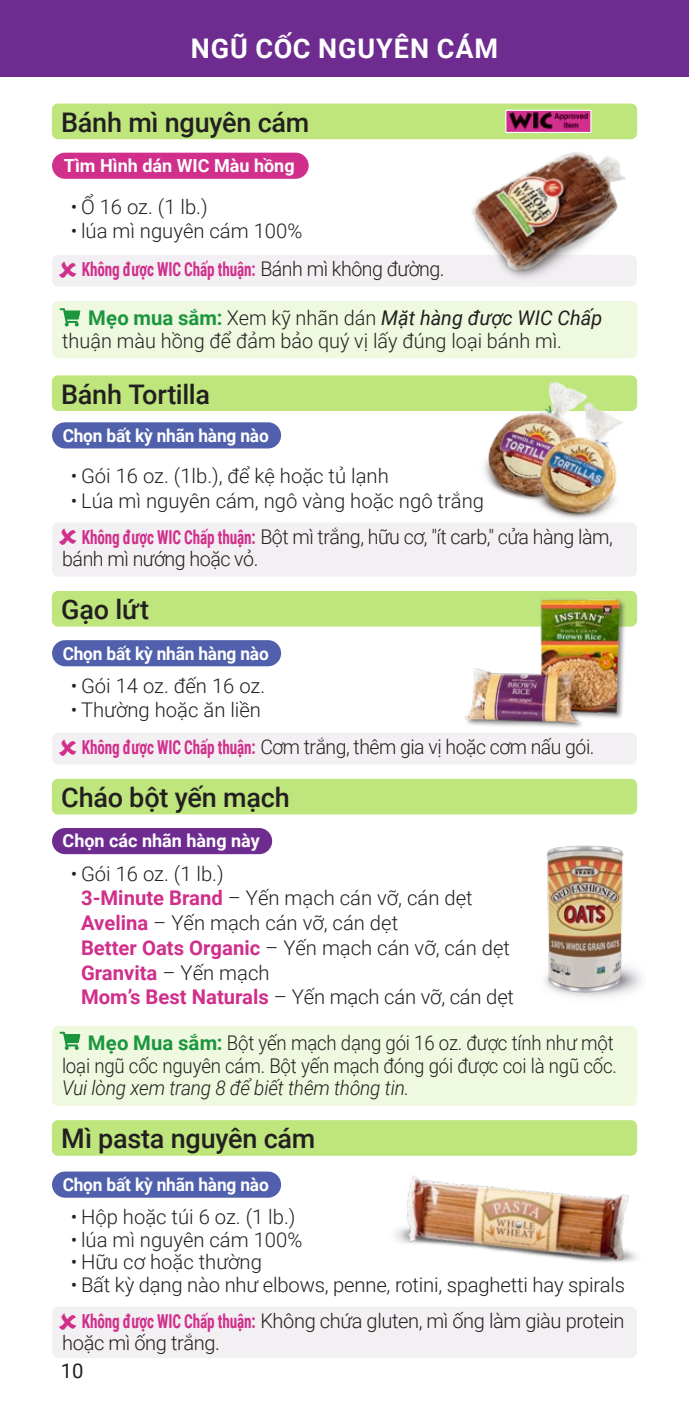
<style>
.page{position:relative;width:689px;height:1418px;background:#fff}
.page>*{position:absolute;margin:0;border:0;box-sizing:border-box;transform-origin:0 0}
.Food_Group_Header{font:500 27px "Roboto";letter-spacing:-.01em;color:#231f20}
.Page_Header{font:700 27px "Roboto";letter-spacing:.035em;color:#fff}
.Tips_Header{font:300 20.25px/22.5px "Roboto";color:#231f20}
.Not_WIC_Approved_box{font:300 20.25px/22.5px "Roboto";letter-spacing:-.025em;color:#231f20}
.Brands_inset{font:300 20.25px "Roboto";color:#231f20}
.Tips_Header-2{font:300 20.25px/22.5px "Roboto";color:#231f20;scale:.92 1}
.Not_WIC_Approved_box-2{font:300 20.25px "Roboto";letter-spacing:-.025em;color:#231f20;scale:.96 1}
.Brands_inset-2{font:700 20.25px "Roboto";color:#d02f8b}
.t1{font:20.25px "Roboto";color:#231f20}
.Not_WIC_Approved_box-3{font:700 19.35px "Roboto Condensed";letter-spacing:-.01em;color:#d02f8b;scale:.79 1}
.Flag_Text{font:700 18px "Roboto";letter-spacing:-.01em;color:#fff;scale:.96 1}
.Flag_Text-2{font:700 18px "Roboto";letter-spacing:-.01em;color:#fff}
.s1{font-family:"Roboto";font-weight:300;font-size:20.25px;color:#231f20}
.s2{font-weight:700;color:#1b953e}
.s3{font-weight:400;font-style:italic}
.s4{font-family:"Roboto Condensed";font-weight:700;font-size:19.35px;color:#d02f8b}
.s5{font-weight:700;color:#d02f8b}
.s6{font-weight:300;color:#231f20}
.s7{font-style:italic}
</style>
<div class="page">
<div style="left:0;top:0;width:688px;height:77px;background:#6e2c91"></div>
<div style="left:52px;top:104px;width:585px;height:35px;background:#bee67d;border-radius:6px"></div>
<div style="left:52px;top:153px;width:256px;height:26px;background:#d02f8b;border-radius:13px"></div>
<div style="left:52px;top:255px;width:584px;height:32px;background:#f3f0f4;border-radius:6px"></div>
<img style="left:439px;top:105px;width:199px;height:200px">
<div style="left:52px;top:301px;width:585px;height:57px;background:#eff9df;border-radius:6px"></div>
<svg style="left:60px;top:308px;width:20px;height:18px"></svg>
<div style="left:52px;top:375px;width:585px;height:36px;background:#bee67d;border-radius:6px"></div>
<img style="left:477px;top:375px;width:148px;height:144px">
<div style="left:52px;top:422px;width:229px;height:26px;background:#5060ac;border-radius:13px"></div>
<div style="left:52px;top:522px;width:584px;height:54px;background:#f3f0f4;border-radius:6px"></div>
<div style="left:52px;top:591px;width:585px;height:35px;background:#bee67d;border-radius:6px"></div>
<img style="left:459px;top:598px;width:169px;height:130px">
<div style="left:52px;top:640px;width:229px;height:26px;background:#5060ac;border-radius:13px"></div>
<div style="left:52px;top:733px;width:584px;height:31px;background:#f3f0f4;border-radius:6px"></div>
<img style="left:545px;top:845px;width:97px;height:153px">
<div style="left:52px;top:779px;width:585px;height:35px;background:#bee67d;border-radius:6px"></div>
<div style="left:52px;top:828px;width:220px;height:26px;background:#6e2c91;border-radius:13px"></div>
<div style="left:52px;top:1025px;width:585px;height:80px;background:#eff9df;border-radius:6px"></div>
<svg style="left:60px;top:1031px;width:20px;height:19px"></svg>
<img style="left:395px;top:1175px;width:243px;height:88px">
<div style="left:52px;top:1120px;width:585px;height:35px;background:#bee67d;border-radius:6px"></div>
<div style="left:52px;top:1171px;width:229px;height:26px;background:#5060ac;border-radius:13px"></div>
<div style="left:52px;top:1306px;width:584px;height:52px;background:#f3f0f4;border-radius:6px"></div>
<p class="Page_Header" style="left:191px;top:30px;width:309px">NGŨ CỐC NGUYÊN CÁM</p>
<p class="Food_Group_Header" style="left:61px;top:103px;width:250px">Bánh mì nguyên cám</p>
<p class="Flag_Text-2" style="left:64px;top:153px;width:232px">Tìm Hình dán WIC Màu hồng</p>
<p class="Tips_Header" style="left:71px;top:194px;width:138px">• Ổ 16 oz. (1 lb.)</p>
<p class="Tips_Header" style="left:71px;top:219px;width:233px">• lúa mì nguyên cám 100%</p>
<p class="Not_WIC_Approved_box-3" style="left:82px;top:256px;width:461px">Không được WIC Chấp thuận: <span class="s1">Bánh mì không đường.</span></p>
<p class="Tips_Header" style="left:62px;top:306px;width:541px;text-indent:26px"><span class="s2">Mẹo mua sắm:</span> Xem kỹ nhãn dán <span class="s3">Mặt hàng được WIC Chấp </span>thuận màu hồng để đảm bảo quý vị lấy đúng loại bánh mì.</p>
<p class="Food_Group_Header" style="left:61px;top:375px;width:150px">Bánh Tortilla</p>
<p class="Flag_Text" style="left:63px;top:423px;width:216px">Chọn bất kỳ nhãn hàng nào</p>
<p class="Tips_Header" style="left:71px;top:464px;width:319px">• Gói 16 oz. (1lb.), để kệ hoặc tủ lạnh</p>
<p class="Tips_Header" style="left:71px;top:489px;width:414px">• Lúa mì nguyên cám, ngô vàng hoặc ngô trắng</p>
<p class="Not_WIC_Approved_box" style="left:62px;top:524px;width:552px;text-indent:20px"><span class="s4">Không được WIC Chấp thuận:</span> Bột mì trắng, hữu cơ, "ít carb," cửa hàng làm, bánh mì nướng hoặc vỏ.</p>
<p class="Food_Group_Header" style="left:61px;top:591px;width:89px">Gạo lứt</p>
<p class="Flag_Text" style="left:63px;top:640px;width:216px">Chọn bất kỳ nhãn hàng nào</p>
<p class="Tips_Header" style="left:71px;top:673px;width:196px">• Gói 14 oz. đến 16 oz.</p>
<p class="Tips_Header" style="left:71px;top:698px;width:192px">• Thường hoặc ăn liền</p>
<p class="Not_WIC_Approved_box-2" style="left:82px;top:732px;width:535px"><span class="s4">Không được WIC Chấp thuận:</span> Cơm trắng, thêm gia vị hoặc cơm nấu gói.</p>
<p class="Food_Group_Header" style="left:61px;top:778px;width:230px">Cháo bột yến mạch</p>
<p class="Flag_Text-2" style="left:63px;top:828px;width:199px">Chọn các nhãn hàng này</p>
<p class="Tips_Header" style="left:71px;top:861px;width:154px">• Gói 16 oz. (1 lb.)</p>
<p class="Brands_inset" style="left:81px;top:884px;width:393px"><span class="s5">3-Minute Brand</span> – Yến mạch cán vỡ, cán dẹt</p>
<p class="Brands_inset" style="left:81px;top:908px;width:318px"><span class="s5">Avelina</span> – Yến mạch cán vỡ, cán dẹt</p>
<p class="Brands_inset" style="left:81px;top:933px;width:430px"><span class="s5">Better Oats Organic</span> – Yến mạch cán vỡ, cán dẹt</p>
<p class="Brands_inset-2" style="left:81px;top:958px;width:190px">Granvita <span class="s6">– Yến mạch</span></p>
<p class="Brands_inset" style="left:81px;top:983px;width:434px"><span class="s5">Mom’s Best Naturals</span> – Yến mạch cán vỡ, cán dẹt</p>
<p class="Tips_Header-2" style="left:62px;top:1031px;width:604px;text-indent:26px"><span class="s2">Mẹo Mua sắm:</span> Bột yến mạch dạng gói 16 oz. được tính như một loại ngũ cốc nguyên cám. Bột yến mạch đóng gói được coi là ngũ cốc.<br><span class="s7">Vui lòng xem trang 8 để biết thêm thông tin.</span></p>
<p class="Food_Group_Header" style="left:61px;top:1120px;width:256px">Mì pasta nguyên cám</p>
<p class="Flag_Text" style="left:63px;top:1172px;width:216px">Chọn bất kỳ nhãn hàng nào</p>
<p class="Tips_Header" style="left:71px;top:1205px;width:226px">• Hộp hoặc túi 6 oz. (1 lb.)</p>
<p class="Tips_Header" style="left:71px;top:1227px;width:233px">• lúa mì nguyên cám 100%</p>
<p class="Tips_Header" style="left:71px;top:1250px;width:192px">• Hữu cơ hoặc thường</p>
<p class="Tips_Header" style="left:71px;top:1272px;width:555px">• Bất kỳ dạng nào như elbows, penne, rotini, spaghetti hay spirals</p>
<p class="Not_WIC_Approved_box" style="left:62px;top:1308px;width:563px;text-indent:20px"><span class="s4">Không được WIC Chấp thuận:</span> Không chứa gluten, mì ống làm giàu protein hoặc mì ống trắng.</p>
<p class="t1" style="left:61px;top:1357px;width:24px">10</p>
</div>
